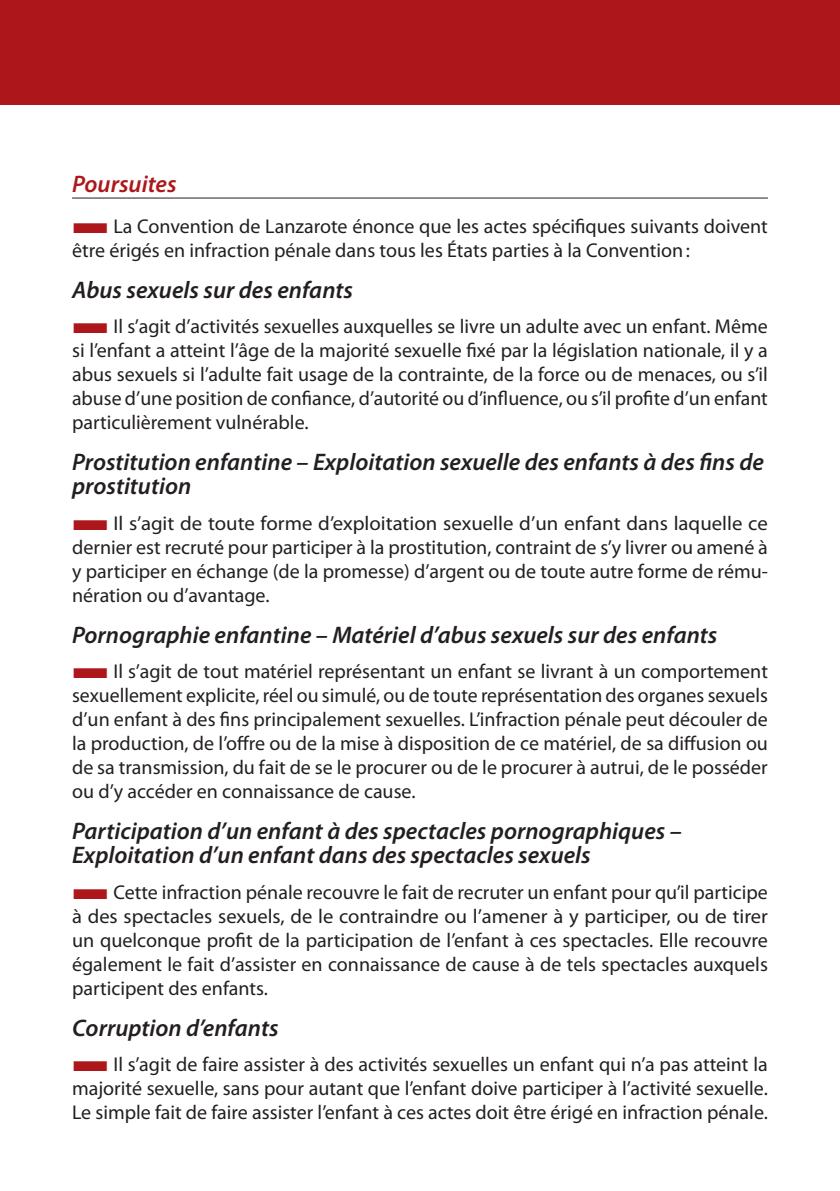
<style>
.page{position:relative;width:840px;height:1191px;background:#fff}
.page>*{position:absolute;margin:0;border:0;box-sizing:border-box;transform-origin:0 0}
.t1{font:italic 600 24px/24px "Myriad Pro";color:#231f20}
.t2{font:italic 600 24px "Myriad Pro";color:#ad171b}
.t3{font:20px/24px "Myriad Pro";color:#231f20;text-align:justify}
.t4{font:20px/24px "Myriad Pro";color:#231f20;text-align:justify;scale:1.04 1}
.s1{color:#ad171b}
</style>
<div class="page">
<hr style="left:72px;top:197px;width:695px;height:1px;background:#231f20">
<div style="left:0;top:0;width:839px;height:105px;background:#ad171b"></div>
<p class="t2" style="left:72px;top:168px;width:106px">Poursuites</p>
<p class="t3" style="left:72px;top:214px;width:697px"><span class="s1">■</span>La Convention de Lanzarote énonce que les actes spécifiques suivants doivent être érigés en infraction pénale dans tous les États parties à la Convention:</p>
<p class="t1" style="left:72px;top:277px;width:282px">Abus sexuels sur des enfants</p>
<p class="t3" style="left:72px;top:314px;width:697px"><span class="s1">■</span>Il s’agit d’activités sexuelles auxquelles se livre un adulte avec un enfant. Même si l’enfant a atteint l’âge de la majorité sexuelle fixé par la législation nationale, il y a abus sexuels si l’adulte fait usage de la contrainte, de la force ou de menaces, ou s’il abuse d’une position de confiance, d’autorité ou d’influence, ou s’il profite d’un enfant particulièrement vulnérable.</p>
<p class="t1" style="left:72px;top:450px;width:693px">Prostitution enfantine – Exploitation sexuelle des enfants à des fins de prostitution</p>
<p class="t4" style="left:72px;top:510px;width:670px"><span class="s1">■</span>Il s’agit de toute forme d’exploitation sexuelle d’un enfant dans laquelle ce dernier est recruté pour participer à la prostitution, contraint de s’y livrer ou amené à y participer en échange (de la promesse) d’argent ou de toute autre forme de rému&shy;nération ou d’avantage.</p>
<p class="t1" style="left:72px;top:622px;width:646px">Pornographie enfantine – Matériel d’abus sexuels sur des enfants</p>
<p class="t3" style="left:72px;top:659px;width:697px"><span class="s1">■</span>Il s’agit de tout matériel représentant un enfant se livrant à un comportement sexuellement explicite, réel ou simulé, ou de toute représentation des organes sexuels d’un enfant à des fins principalement sexuelles. L’infraction pénale peut découler de la production, de l’offre ou de la mise à disposition de ce matériel, de sa diffusion ou de sa transmission, du fait de se le procurer ou de le procurer à autrui, de le posséder ou d’y accéder en connaissance de cause.</p>
<p class="t1" style="left:72px;top:818px;width:611px">Participation d’un enfant à des spectacles pornographiques –<br>Exploitation d’un enfant dans des spectacles sexuels</p>
<p class="t3" style="left:72px;top:879px;width:697px"><span class="s1">■</span>Cette infraction pénale recouvre le fait de recruter un enfant pour qu’il participe à des spectacles sexuels, de le contraindre ou l’amener à y participer, ou de tirer un quelconque profit de la participation de l’enfant à ces spectacles. Elle recouvre également le fait d’assister en connaissance de cause à de tels spectacles auxquels participent des enfants.</p>
<p class="t1" style="left:72px;top:1015px;width:208px">Corruption d’enfants</p>
<p class="t3" style="left:72px;top:1052px;width:697px"><span class="s1">■</span>Il s’agit de faire assister à des activités sexuelles un enfant qui n’a pas atteint la majorité sexuelle, sans pour autant que l’enfant doive participer à l’activité sexuelle.<br>Le simple fait de faire assister l’enfant à ces actes doit être érigé en infraction pénale.</p>
</div>
